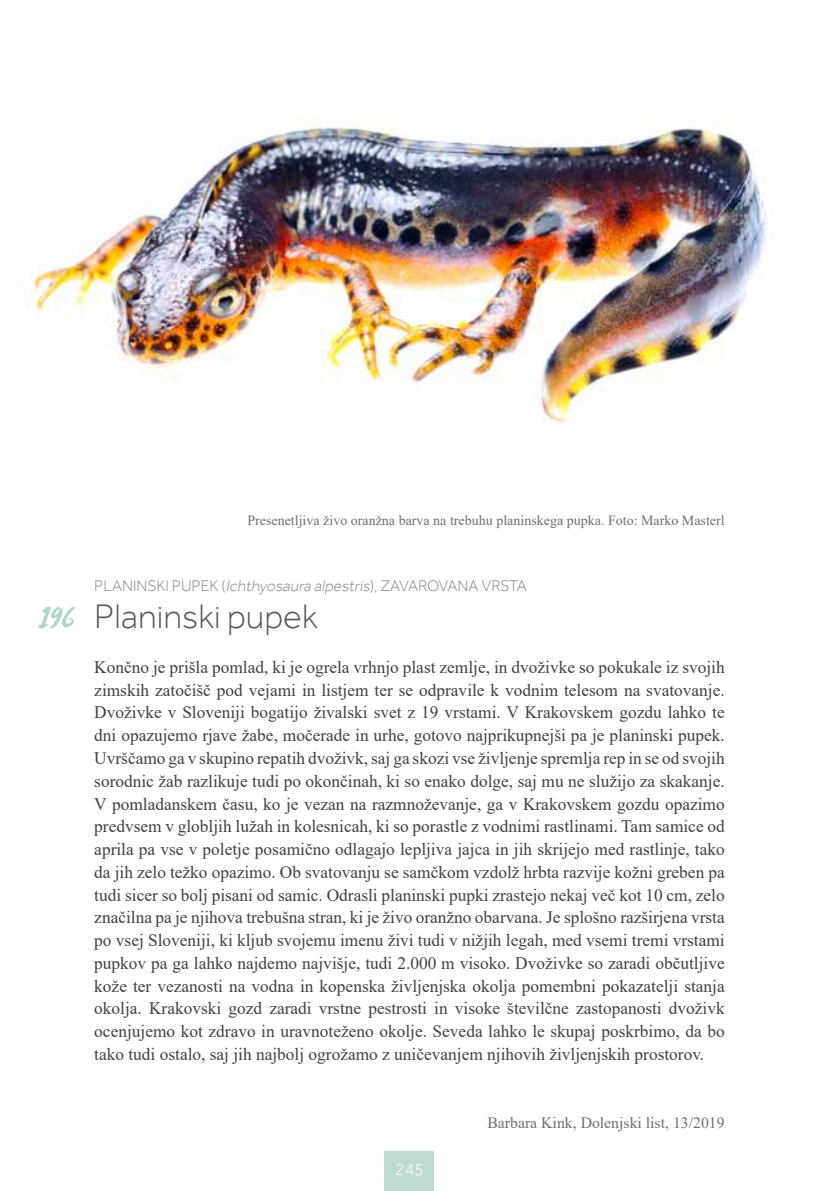
<style>
.page{position:relative;width:819px;height:1191px;background:#fff}
.page>*{position:absolute;margin:0;border:0;box-sizing:border-box;transform-origin:0 0}
.t1{font:300 35px "Effra";color:#58595b}
.t2{font:17.5px/22.8px "Times New Roman";color:#414042;text-align:justify}
.t3{font:300 17.5px "Effra";color:#fff}
.t4{font:300 15.75px "Effra";color:#808285}
.t5{font:15.75px "Times New Roman";color:#6d6e71}
.t6{font:14px "Times New Roman";color:#6d6e71}
.s1{font-style:italic}
.s2{font-family:"Mak Dah";font-weight:400;font-size:57.75px;color:#b2d5ca}
</style>
<div class="page">
<div style="left:384px;top:1150px;width:50px;height:41px;background:#bddbd2"></div>
<img style="left:26px;top:119px;width:741px;height:304px">
<p class="t6" style="left:247px;top:510px;width:479px">Presenetljiva živo oranžna barva na trebuhu planinskega pupka. Foto: Marko Masterl</p>
<p class="t4" style="left:94px;top:576px;width:434px">PLANINSKI PUPEK (<span class="s1">Ichthyosauraalpestris</span>), ZAVAROVANA VRSTA</p>
<h1 class="t1" style="left:38px;top:595px;width:281px"><span class="s2">196</span> Planinski pupek</h1>
<p class="t2" style="left:94px;top:655px;width:632px">Končno je prišla pomlad, ki je ogrela vrhnjo plast zemlje, in dvoživke so pokukale iz svojih zimskih zatočišč pod vejami in listjem ter se odpravile k vodnim telesom na svatovanje.<br>Dvoživke v Sloveniji bogatijo živalski svet z 19 vrstami. V Krakovskem gozdu lahko te dni opazujemo rjave žabe, močerade in urhe, gotovo najprikupnejši pa je planinski pupek.<br>Uvrščamo ga v skupino repatih dvoživk, saj ga skozi vse življenje spremlja rep in se od svojih sorodnic žab razlikuje tudi po okončinah, ki so enako dolge, saj mu ne služijo za skakanje.<br>V pomladanskem času, ko je vezan na razmnoževanje, ga v Krakovskem gozdu opazimo predvsem v globljih lužah in kolesnicah, ki so porastle z vodnimi rastlinami. Tam samice od aprila pa vse v poletje posamično odlagajo lepljiva jajca in jih skrijejo med rastlinje, tako da jih zelo težko opazimo. Ob svatovanju se samčkom vzdolž hrbta razvije kožni greben pa tudi sicer so bolj pisani od samic. Odrasli planinski pupki zrastejo nekaj več kot 10 cm, zelo značilna pa je njihova trebušna stran, ki je živo oranžno obarvana. Je splošno razširjena vrsta po vsej Sloveniji, ki kljub svojemu imenu živi tudi v nižjih legah, med vsemi tremi vrstami pupkov pa ga lahko najdemo najvišje, tudi 2.000 m visoko. Dvoživke so zaradi občutljive kože ter vezanosti na vodna in kopenska življenjska okolja pomembni pokazatelji stanja okolja. Krakovski gozd zaradi vrstne pestrosti in visoke številčne zastopanosti dvoživk ocenjujemo kot zdravo in uravnoteženo okolje. Seveda lahko le skupaj poskrbimo, da bo tako tudi ostalo, saj jih najbolj ogrožamo z uničevanjem njihovih življenjskih prostorov.</p>
<p class="t3" style="left:395px;top:1158px;width:30px">245</p>
<p class="t5" style="left:487px;top:1111px;width:239px">Barbara Kink, Dolenjski list, 13/2019</p>
</div>
